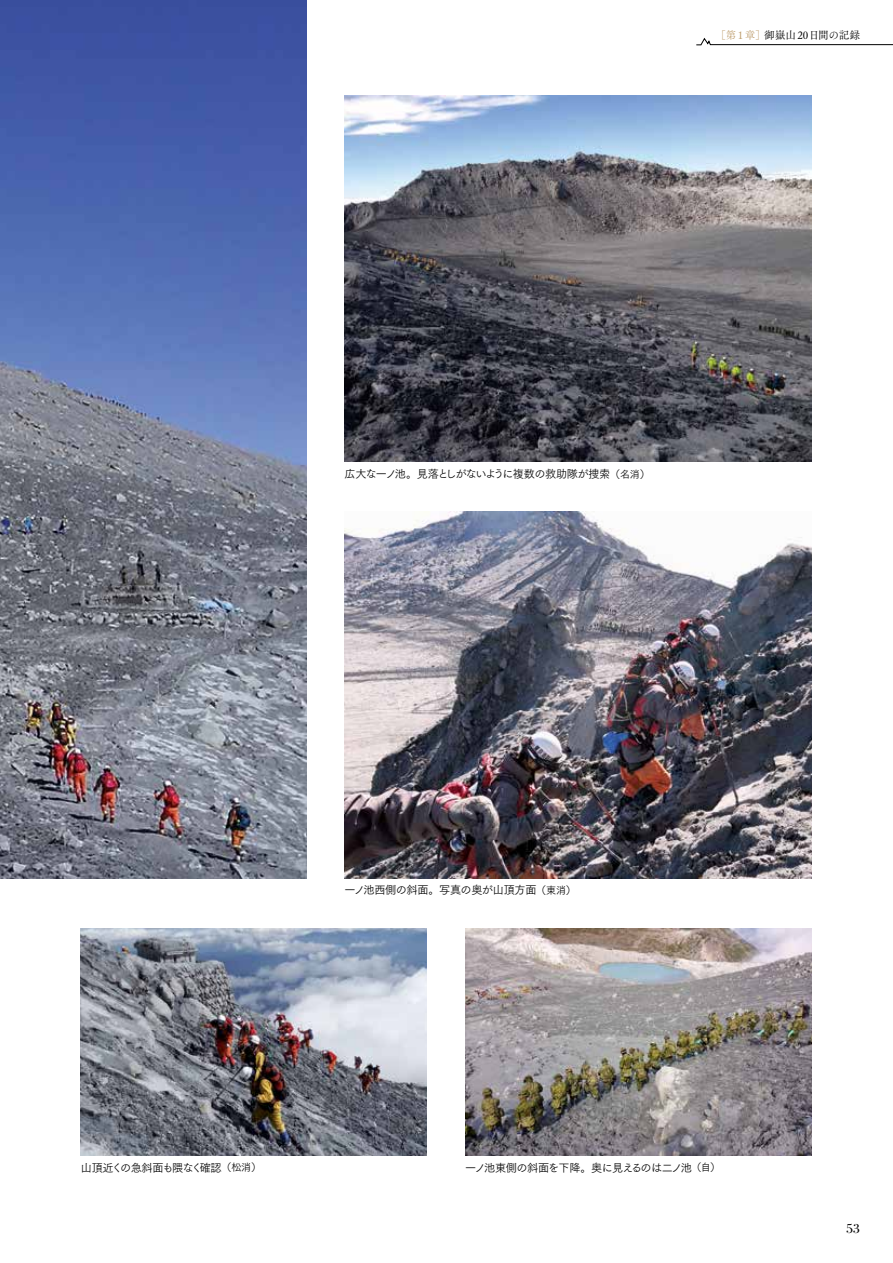
<style>
.page{position:relative;width:893px;height:1263px;background:#fff}
.page>*{position:absolute;margin:0;border:0;box-sizing:border-box;transform-origin:0 0}
.t1{font:13.8px "Bodoni Std";color:#000}
.t2{font:11.1px "Tsuku Go Pro R";letter-spacing:-.055em;color:#000}
.t3{font:11.1px "Tsuku Go Pro R";letter-spacing:-.025em;color:#000}
.t4{font:11.1px "Tsuku Go Pro R";letter-spacing:-.085em;color:#000}
.t5{font:10.65px "Tsuku A Old Min Pr 6 R";color:#000}
.s1{color:#be9d6d}
.s2{font-size:10.05px}
</style>
<div class="page">
<svg style="left:696px;top:38px;width:197px;height:7px"></svg>
<img style="left:0;top:0;width:306px;height:878px">
<img style="left:344px;top:96px;width:467px;height:366px">
<img style="left:344px;top:512px;width:467px;height:366px">
<img style="left:81px;top:928px;width:346px;height:227px">
<img style="left:465px;top:928px;width:346px;height:227px">
<p class="t5" style="left:715px;top:26px;width:146px"><span class="s1">［第1章］</span>御嶽山20日間の記録</p>
<p class="t2" style="left:344px;top:465px;width:307px">広大な一ノ池。見落としがないように複数の救助隊が捜索<span class="s2">（名消）</span></p>
<p class="t3" style="left:344px;top:881px;width:233px">一ノ池西側の斜面。写真の奥が山頂方面<span class="s2">（東消）</span></p>
<p class="t4" style="left:81px;top:1158px;width:182px">山頂近くの急斜面も隈なく確認<span class="s2">（松消）</span></p>
<p class="t2" style="left:465px;top:1158px;width:257px">一ノ池東側の斜面を下降。奥に見えるのは二ノ池<span class="s2">（自）</span></p>
<p class="t1" style="left:846px;top:1221px;width:15px">53</p>
</div>
